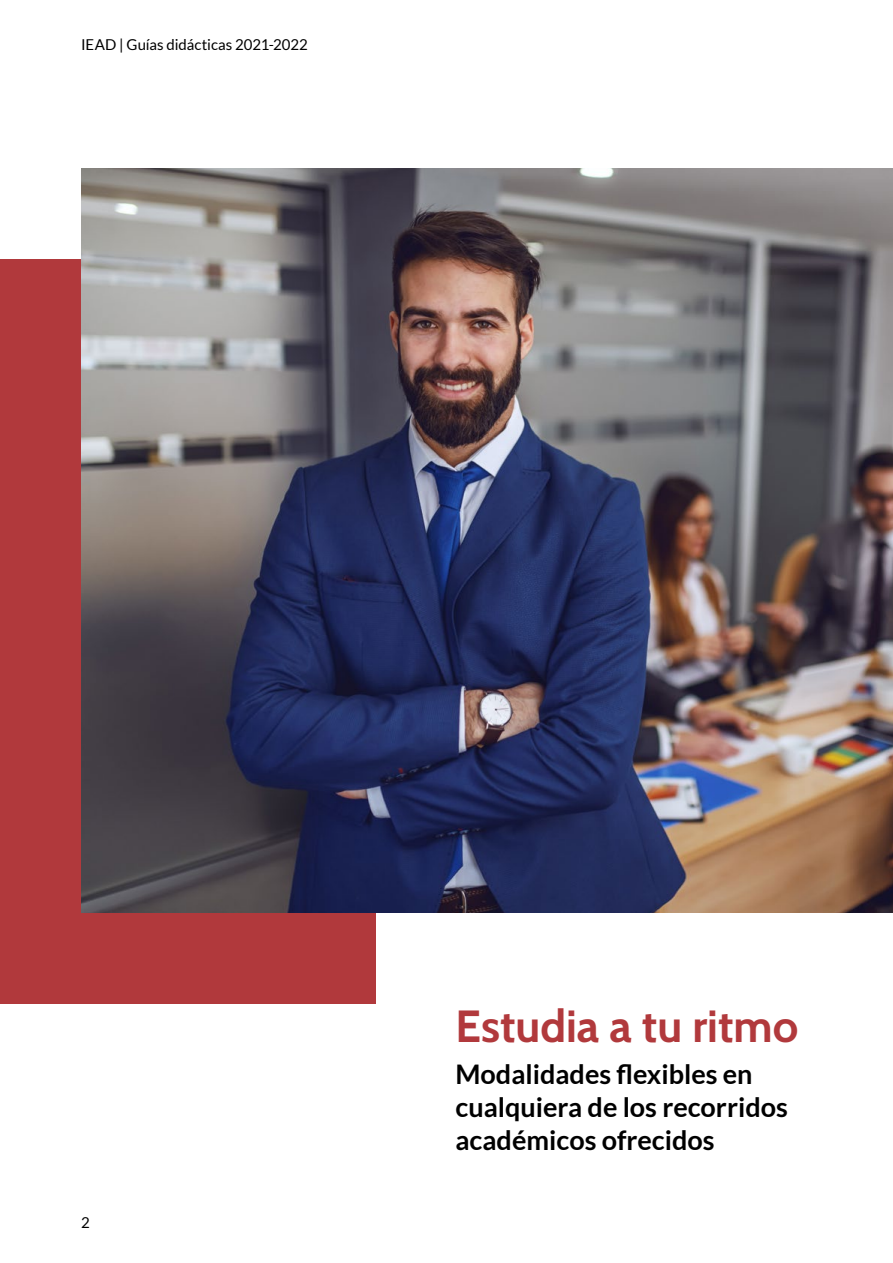
<style>
.page{position:relative;width:893px;height:1263px;background:#fff}
.page>*{position:absolute;margin:0;border:0;box-sizing:border-box;transform-origin:0 0}
.t1{font:45px "Cabin";color:#b1393c}
.t2{font:700 27px/33px "Lato";color:#000}
.t3{font:15px "Lato";color:#000}
</style>
<div class="page">
<div style="left:0;top:259px;width:375px;height:744px;background:#b1393c"></div>
<img style="left:81px;top:169px;width:812px;height:744px">
<p class="t3" style="left:81px;top:36px;width:228px">IEAD | Guías didácticas 2021-2022</p>
<p class="t3" style="left:81px;top:1214px;width:10px">2</p>
<h1 class="t1" style="left:455px;top:990px;width:344px">Estudia a tu ritmo</h1>
<p class="t2" style="left:455px;top:1057px;width:334px">Modalidades flexibles en cualquiera de los recorridos académicos ofrecidos</p>
</div>
